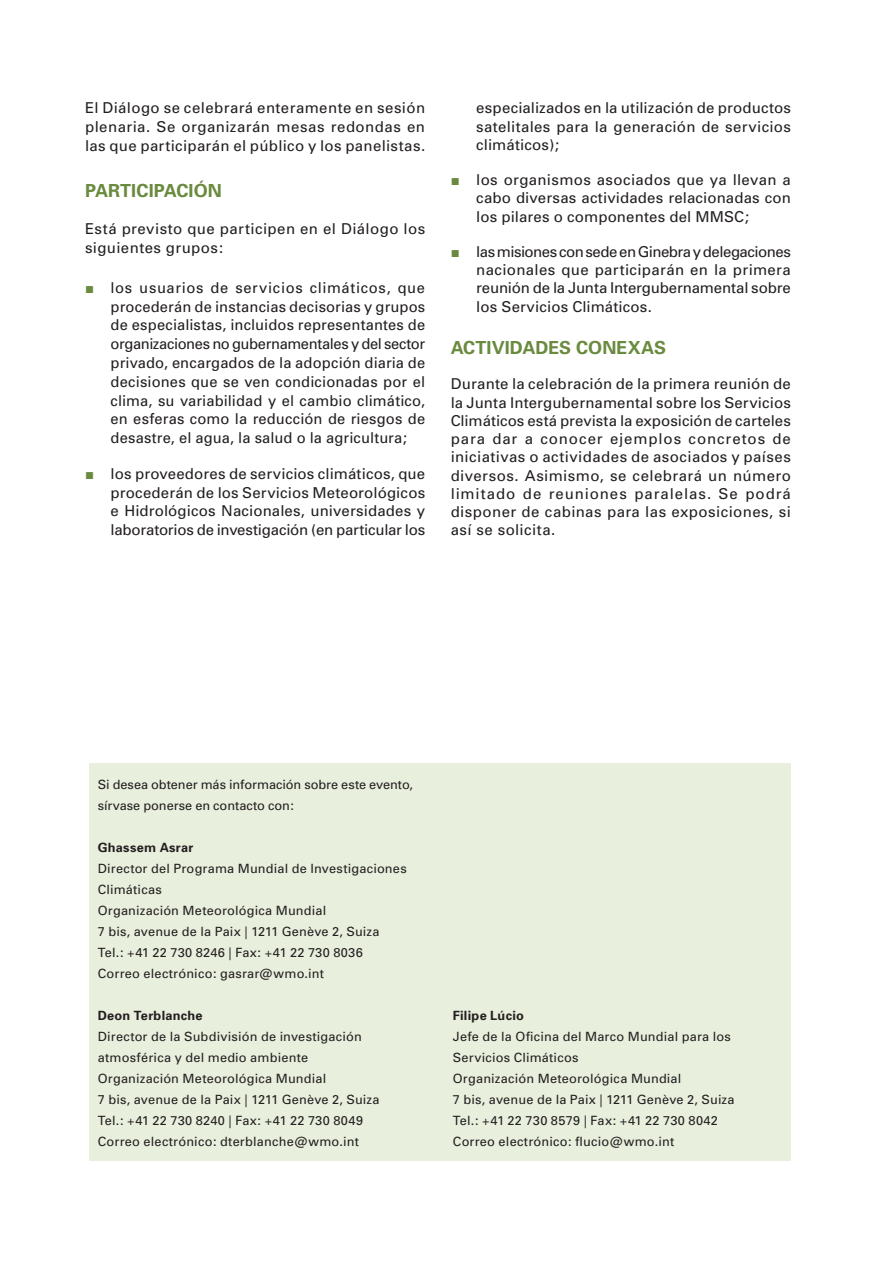
<style>
.page{position:relative;width:893px;height:1263px;background:#fff}
.page>*{position:absolute;margin:0;border:0;box-sizing:border-box;transform-origin:0 0}
.t1{font:700 18px "Univers";letter-spacing:.005em;color:#698a3f}
.Bullet_points{font:15px/18.8px "Univers";letter-spacing:.01em;color:#231f20;text-align:justify}
.Body_text{font:15px/18.3px "Univers";letter-spacing:.03em;color:#231f20;text-align:justify}
.c_Body_text{font:12.75px/21px "Univers";letter-spacing:.015em;color:#231f20}
.c_Body_text-2{font:12.75px/21px "Univers";letter-spacing:-.005em;color:#231f20}
.c_Body_text-3{font:700 12.75px "Univers";letter-spacing:.02em;color:#231f20}
.s1{font-family:"Arial";color:#698a3f}
</style>
<div class="page">
<div style="left:89px;top:763px;width:702px;height:398px;background:#e8efdd"></div>
<p class="Body_text" style="left:85px;top:99px;width:342px;line-height:18.8px">El Diálogo se celebrará enteramente en sesión plenaria. Se organizarán mesas redondas en las que participarán el público y los panelistas.</p>
<p class="t1" style="left:85px;top:180px;width:138px">PARTICIPACIÓN</p>
<p class="Body_text" style="left:85px;top:219px;width:342px;line-height:18.8px">Está previsto que participen en el Diálogo los siguientes grupos:</p>
<p class="Bullet_points" style="left:111px;top:278px;width:316px;text-indent:-26px"><span class="s1">■</span> los usuarios de servicios climáticos, que procederán de instancias decisorias y grupos de especialistas, incluidos representantes de organizaciones no gubernamentales y del sector privado, encargados de la adopción diaria de decisiones que se ven condicionadas por el clima, su variabilidad y el cambio climático, en esferas como la reducción de riesgos de desastre, el agua, la salud o la agricultura;</p>
<p class="Bullet_points" style="left:111px;top:464px;width:316px;text-indent:-26px"><span class="s1">■</span> los proveedores de servicios climáticos, que procederán de los Servicios Meteorológicos e Hidrológicos Nacionales, universidades y laboratorios de investigación (en particular los</p>
<p class="Bullet_points" style="left:476px;top:99px;width:316px;line-height:18.3px">especializados en la utilización de productos satelitales para la generación de servicios climáticos);</p>
<p class="Bullet_points" style="left:476px;top:171px;width:316px;line-height:18.3px;text-indent:-26px"><span class="s1">■</span> los organismos asociados que ya llevan a cabo diversas actividades relacionadas con los pilares o componentes del MMSC;</p>
<p class="Bullet_points" style="left:476px;top:242px;width:316px;line-height:18.3px;text-indent:-26px"><span class="s1">■</span> las misiones con sede en Ginebra y delegaciones nacionales que participarán en la primera reunión de la Junta Intergubernamental sobre los Servicios Climáticos.</p>
<p class="t1" style="left:451px;top:337px;width:217px">ACTIVIDADES CONEXAS</p>
<p class="Body_text" style="left:451px;top:375px;width:342px">Durante la celebración de la primera reunión de la Junta Intergubernamental sobre los Servicios Climáticos está prevista la exposición de carteles para dar a conocer ejemplos concretos de iniciativas o actividades de asociados y países diversos. Asimismo, se celebrará un número limitado de reuniones paralelas. Se podrá disponer de cabinas para las exposiciones, si así se solicita.</p>
<p class="c_Body_text-2" style="left:98px;top:774px;width:317px">Si desea obtener más información sobre este evento, sírvase ponerse en contacto con:</p>
<p class="c_Body_text-3" style="left:98px;top:840px;width:97px">Ghassem Asrar</p>
<p class="c_Body_text" style="left:98px;top:858px;width:310px">Director del Programa Mundial de Investigaciones<br>Climáticas</p>
<p class="c_Body_text" style="left:98px;top:900px;width:230px">Organización Meteorológica Mundial</p>
<p class="c_Body_text" style="left:98px;top:921px;width:283px">7 bis, avenue de la Paix | 1211 Genève 2, Suiza</p>
<p class="c_Body_text" style="left:98px;top:942px;width:267px">Tel.: +41 22 730 8246 | Fax: +41 22 730 8036</p>
<p class="c_Body_text" style="left:98px;top:963px;width:228px">Correo electrónico: gasrar@wmo.int</p>
<p class="c_Body_text-3" style="left:98px;top:1008px;width:106px">Deon Terblanche</p>
<p class="c_Body_text" style="left:98px;top:1026px;width:266px">Director de la Subdivisión de investigación atmosférica y del medio ambiente</p>
<p class="c_Body_text" style="left:98px;top:1068px;width:230px">Organización Meteorológica Mundial</p>
<p class="c_Body_text" style="left:98px;top:1089px;width:283px">7 bis, avenue de la Paix | 1211 Genève 2, Suiza</p>
<p class="c_Body_text" style="left:98px;top:1110px;width:267px">Tel.: +41 22 730 8240 | Fax: +41 22 730 8049</p>
<p class="c_Body_text" style="left:98px;top:1131px;width:263px">Correo electrónico: dterblanche@wmo.int</p>
<p class="c_Body_text-3" style="left:453px;top:1008px;width:73px">Filipe Lúcio</p>
<p class="c_Body_text" style="left:453px;top:1026px;width:280px">Jefe de la Oficina del Marco Mundial para los<br>Servicios Climáticos</p>
<p class="c_Body_text" style="left:453px;top:1068px;width:230px">Organización Meteorológica Mundial</p>
<p class="c_Body_text" style="left:453px;top:1089px;width:283px">7 bis, avenue de la Paix | 1211 Genève 2, Suiza</p>
<p class="c_Body_text" style="left:453px;top:1110px;width:267px">Tel.: +41 22 730 8579 | Fax: +41 22 730 8042</p>
<p class="c_Body_text" style="left:453px;top:1131px;width:223px">Correo electrónico: flucio@wmo.int</p>
</div>
